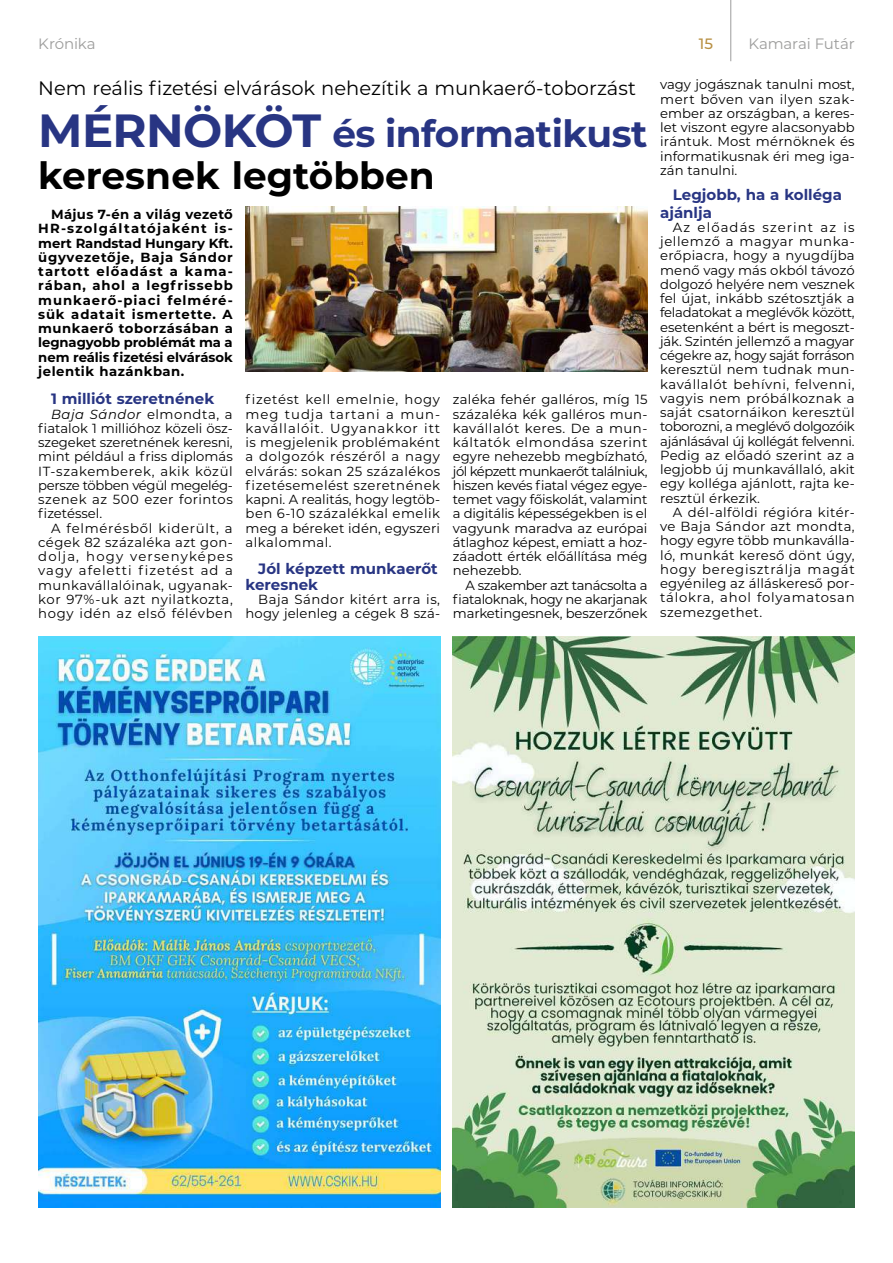
<style>
.page{position:relative;width:893px;height:1263px;background:#fff}
.page>*{position:absolute;margin:0;border:0;box-sizing:border-box;transform-origin:0 0}
.t1{font:700 37.5px/41.7px "Montserrat";letter-spacing:-.015em;color:#000}
.t2{font:19.5px "Montserrat";color:#000}
.t3{font:700 15px/15.8px "Montserrat";color:#283583}
.t4{font:15px "Montserrat";letter-spacing:-.01em;color:#9d9d9c}
.t5{font:500 15px "Montserrat";color:#b89043}
.t6{font:13.2px/14.2px "Montserrat";letter-spacing:.01em;color:#000;text-align:justify}
.t7{font:700 13.2px/14.2px "Montserrat";letter-spacing:-.005em;color:#000;text-align:justify}
.s1{font-size:46.5px;color:#283583}
.s2{color:#283583}
.s3{font-style:italic}
</style>
<div class="page">
<img style="left:453px;top:636px;width:402px;height:572px">
<img style="left:246px;top:206px;width:401px;height:165px">
<hr style="left:730px;top:0;width:1px;height:61px;background:#9d9d9c">
<img style="left:38px;top:636px;width:402px;height:572px">
<p class="t4" style="left:38px;top:33px;width:59px">Krónika</p>
<p class="t5" style="left:699px;top:33px;width:16px">15</p>
<p class="t4" style="left:748px;top:33px;width:108px">Kamarai Futár</p>
<h2 class="t2" style="left:38px;top:75px;width:599px">Nem reális fizetési elvárások nehezítik a munkaerő-toborzást</h2>
<h1 class="t1" style="left:38px;top:111px;width:611px"><span class="s1">MÉRNÖKÖT</span> <span class="s2">és informatikust </span>keresnek legtöbben</h1>
<p class="t7" style="left:38px;top:207px;width:196px;text-indent:13px">Május 7-én a világ vezető HR-szolgáltatójaként is&shy;mert Randstad Hungary Kft. ügyvezetője, Baja Sándor tartott előadást a kama&shy;rában, ahol a legfrissebb munkaerő-piaci felméré&shy;sük adatait ismertette. A munkaerő toborzásában a legnagyobb problémát ma a nem reális fizetési elvárások jelentik hazánkban.</p>
<p class="t3" style="left:51px;top:390px;width:165px">1 milliót szeretnének</p>
<p class="t6" style="left:38px;top:406px;width:196px;text-indent:13px"><span class="s3">Baja Sándor</span> elmondta, a fiatalok 1 millióhoz közeli ös - szegeket szeretnének keresni, mint például a friss diplomás IT-szakemberek, akik közül persze többen végül megelég&shy;szenek az 500 ezer forintos fizetéssel.</p>
<p class="t6" style="left:38px;top:520px;width:196px;text-indent:13px">A felmérésből kiderült, a cégek 82 százaléka azt gon&shy;dolja, hogy versenyképes vagy afeletti fizetést ad a munkavállalóinak, ugyanak&shy;kor 97%-uk azt nyilatkozta, hogy idén az első félévben</p>
<p class="t6" style="left:246px;top:392px;width:196px">fizetést kell emelnie, hogy meg tudja tartani a mun&shy;kavállalóit. Ugyanakkor itt is megjelenik problémaként a dolgozók részéről a nagy elvárás: sokan 25 százalékos fizetésemelést szeretnének kapni. A realitás, hogy legtöb&shy;ben 6-10 százalékkal emelik meg a béreket idén, egyszeri alkalommal.</p>
<p class="t3" style="left:246px;top:560px;width:194px;text-indent:13px">Jól képzett munkaerőt keresnek</p>
<p class="t6" style="left:246px;top:592px;width:196px;text-align:right">Baja Sándor kitért arra is, hogy jelenleg a cégek 8 szá-</p>
<p class="t6" style="left:453px;top:392px;width:196px">zaléka fehér galléros, míg 15 százaléka kék galléros mun&shy;kavállalót keres. De a mun&shy;káltatók elmondása szerint egyre nehezebb megbízható, jól képzett munkaerőt találniuk, hiszen kevés fiatal végez egye&shy;temet vagy főiskolát, valamint a digitális képességekben is el vagyunk maradva az európai átlaghoz képest, emiatt a hoz&shy;záadott érték előállítása még nehezebb.</p>
<p class="t6" style="left:453px;top:577px;width:196px;text-indent:13px">A szakember azt tanácsolta a fiataloknak, hogy ne akarjanak marketingesnek, beszerzőnek</p>
<p class="t6" style="left:660px;top:77px;width:196px">vagy jogásznak tanulni most, mert bőven van ilyen szak&shy;ember az országban, a keres&shy;let viszont egyre alacsonyabb irántuk. Most mérnöknek és informatikusnak éri meg iga&shy;zán tanulni.</p>
<p class="t3" style="left:660px;top:186px;width:183px;line-height:17.2px;text-indent:13px">Legjobb, ha a kolléga ajánlja</p>
<p class="t6" style="left:660px;top:220px;width:196px;text-indent:13px">Az előadás szerint az is jellemző a magyar munka&shy;erőpiacra, hogy a nyugdíjba menő vagy más okból távozó dolgozó helyére nem vesznek fel újat, inkább szétosztják a feladatokat a meglévők között, esetenként a bért is megoszt&shy;ják. Szintén jellemző a magyar cégekre az, hogy saját forráson keresztül nem tudnak mun&shy;kavállalót behívni, felvenni, vagyis nem próbálkoznak a saját csatornáikon keresztül toborozni, a meglévő dolgozóik ajánlásával új kollégát felvenni.<br>Pedig az előadó szerint az a legjobb új munkavállaló, akit egy kolléga ajánlott, rajta ke&shy;resztül érkezik.</p>
<p class="t6" style="left:660px;top:505px;width:196px;text-indent:13px">A dél-alföldi régióra kitér&shy;ve Baja Sándor azt mondta, hogy egyre több munkaválla&shy;ló, munkát kereső dönt úgy, hogy beregisztrálja magát egyénileg az álláskereső por&shy;tálokra, ahol folyamatosan szemezgethet.</p>
</div>
